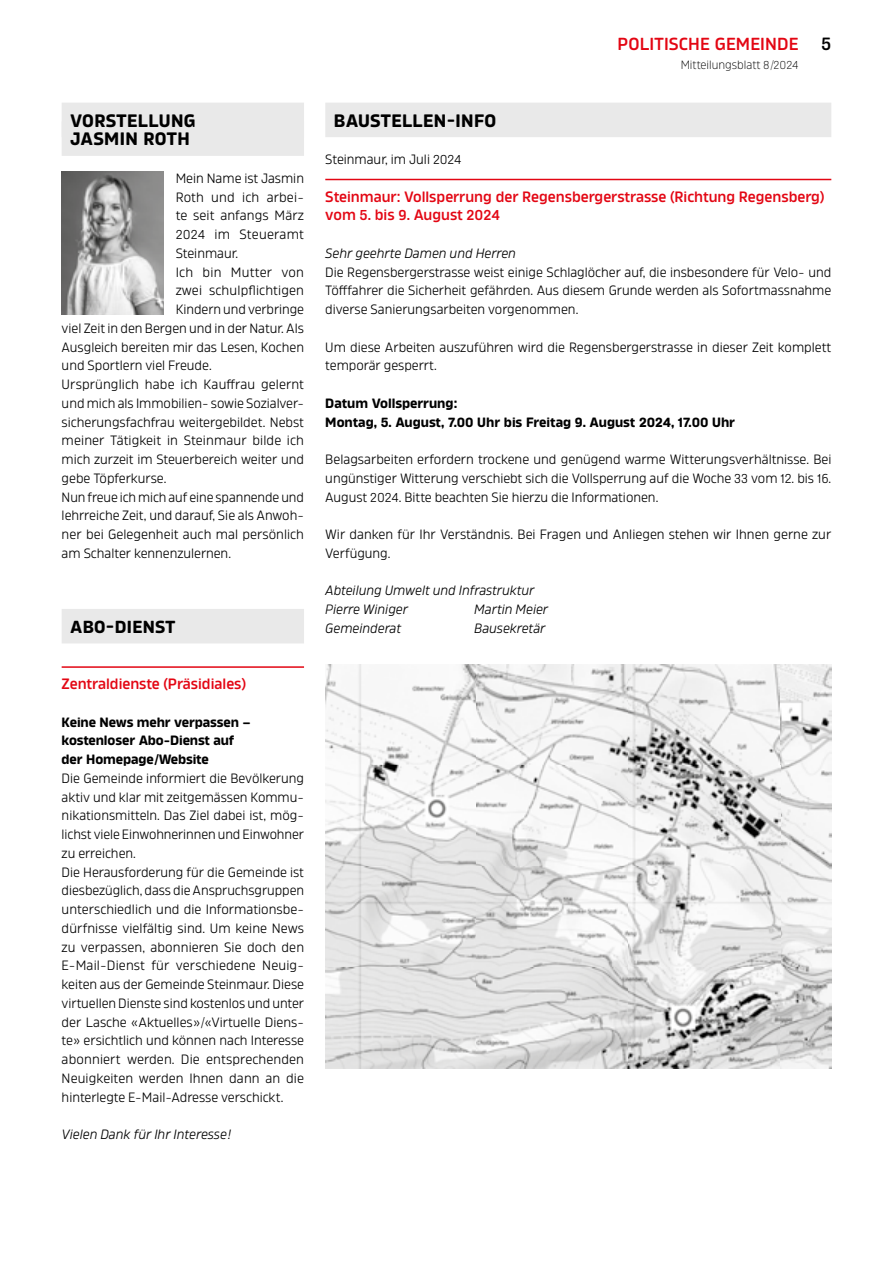
<style>
.page{position:relative;width:893px;height:1263px;background:#fff}
.page>*{position:absolute;margin:0;border:0;box-sizing:border-box;transform-origin:0 0}
.t1{font:700 18px/18.8px "Amfibia";letter-spacing:.015em;color:#000}
.t2{font:600 18px "Amfibia";color:#000}
.t3{font:600 17.4px "Amfibia";letter-spacing:.01em;color:#e30613}
.t4{font:700 17.4px "Amfibia";letter-spacing:.015em;color:#000}
.t5{font:600 15px/18.8px "Amfibia";color:#e30613}
.t6{font:13.5px/18.8px "Amfibia";color:#000}
.t7{font:700 13.5px/18.8px "Amfibia";letter-spacing:-.005em;color:#000}
.t8{font:italic 13.5px/18.8px "Amfibia";color:#000}
.t9{font:13.5px "Amfibia";letter-spacing:.02em;color:#000}
.t10{font:300 12px "Amfibia";color:#000}
.s1{font-size:13.05px}
.s2{font-size:18px}
.s3{font-size:11.7px}
.s4{font-size:14.55px}
</style>
<div class="page">
<div style="left:62px;top:103px;width:242px;height:34px;background:#e9e9e9"></div>
<div style="left:62px;top:121px;width:242px;height:35px;background:#e9e9e9"></div>
<div style="left:62px;top:609px;width:242px;height:34px;background:#e9e9e9"></div>
<hr style="left:62px;top:666px;width:242px;height:2px;background:#e30613">
<img style="left:62px;top:171px;width:102px;height:143px">
<div style="left:325px;top:103px;width:506px;height:34px;background:#e9e9e9"></div>
<hr style="left:325px;top:179px;width:506px;height:1px;background:#e30613">
<img style="left:325px;top:664px;width:506px;height:404px">
<h1 class="t1" style="left:70px;top:111px;width:127px">VORSTELLUNG<br>JASMIN ROTH</h1>
<p class="t6" style="left:176px;top:169px;width:130px">Mein Name ist Jasmin</p>
<p class="t6" style="left:176px;top:187px;width:130px">Roth und ich arbei-</p>
<p class="t6" style="left:176px;top:206px;width:130px">te seit anfangs März</p>
<p class="t9" style="left:176px;top:226px;width:130px"><span class="s1">2024</span> im Steueramt</p>
<p class="t6" style="left:176px;top:244px;width:64px">Steinmaur.</p>
<p class="t9" style="left:176px;top:264px;width:130px">Ich bin Mutter von</p>
<p class="t6" style="left:176px;top:281px;width:130px">zwei schulpflichtigen</p>
<p class="t6" style="left:176px;top:300px;width:130px">Kindern und verbringe</p>
<p class="t6" style="left:62px;top:319px;width:244px">viel Zeit in den Bergen und in der Natur. Als</p>
<p class="t6" style="left:62px;top:337px;width:244px">Ausgleich bereiten mir das Lesen, Kochen</p>
<p class="t6" style="left:62px;top:356px;width:152px">und Sportlern viel Freude.</p>
<p class="t6" style="left:62px;top:375px;width:244px">Ursprünglich habe ich Kauffrau gelernt</p>
<p class="t6" style="left:62px;top:394px;width:244px">und mich als Immobilien- sowie Sozialver-</p>
<p class="t6" style="left:62px;top:412px;width:244px">sicherungsfachfrau weitergebildet. Nebst</p>
<p class="t6" style="left:62px;top:431px;width:244px">meiner Tätigkeit in Steinmaur bilde ich</p>
<p class="t6" style="left:62px;top:450px;width:244px">mich zurzeit im Steuerbereich weiter und</p>
<p class="t6" style="left:62px;top:469px;width:106px">gebe Töpferkurse.</p>
<p class="t6" style="left:62px;top:487px;width:244px">Nun freue ich mich auf eine spannende und</p>
<p class="t6" style="left:62px;top:506px;width:244px">lehrreiche Zeit, und darauf, Sie als Anwoh-</p>
<p class="t6" style="left:62px;top:525px;width:244px">ner bei Gelegenheit auch mal persönlich</p>
<p class="t6" style="left:62px;top:544px;width:171px">am Schalter kennenzulernen.</p>
<p class="t4" style="left:70px;top:617px;width:107px">ABO<span class="s2">-</span>DIENST</p>
<p class="t5" style="left:62px;top:674px;width:186px">Zentraldienste (Präsidiales)</p>
<p class="t7" style="left:62px;top:712px;width:191px">Keine News mehr verpassen – kostenloser Abo-Dienst auf der Homepage/Website</p>
<p class="t6" style="left:62px;top:769px;width:244px">Die Gemeinde informiert die Bevölkerung aktiv und klar mit zeitgemässen Kommu&shy;nikationsmitteln. Das Ziel dabei ist, mög&shy;lichst viele Einwohnerinnen und Einwohner zu erreichen.<br>Die Herausforderung für die Gemeinde ist diesbezüglich, dass die Anspruchsgruppen unterschiedlich und die Informationsbe&shy;dürfnisse vielfältig sind. Um keine News zu verpassen, abonnieren Sie doch den E-Mail-Dienst für verschiedene Neuig&shy;keiten aus der Gemeinde Steinmaur. Diese virtuellen Dienste sind kostenlos und unter der Lasche «Aktuelles»/«Virtuelle Diens&shy;te» ersichtlich und können nach Interesse abonniert werden. Die entsprechenden Neuigkeiten werden Ihnen dann an die hinterlegte E-Mail-Adresse verschickt.</p>
<p class="t8" style="left:62px;top:1125px;width:171px">Vielen Dank für Ihr Interesse!</p>
<p class="t3" style="left:617px;top:33px;width:183px">POLITISCHE GEMEINDE</p>
<p class="t10" style="left:681px;top:58px;width:119px">Mitteilungsblatt <span class="s3">8</span>/<span class="s3">2024</span></p>
<h1 class="t2" style="left:821px;top:33px;width:12px">5</h1>
<h1 class="t1" style="left:334px;top:111px;width:164px">BAUSTELLEN-INFO</h1>
<p class="t6" style="left:325px;top:150px;width:138px">Steinmaur, im Juli <span class="s1">2024</span></p>
<p class="t5" style="left:325px;top:187px;width:501px">Steinmaur: Vollsperrung der Regensbergerstrasse (Richtung Regensberg) vom <span class="s4">5</span>. bis <span class="s4">9</span>. August <span class="s4">2024</span></p>
<p class="t8" style="left:325px;top:244px;width:192px">Sehr geehrte Damen und Herren</p>
<p class="t6" style="left:325px;top:262px;width:508px;text-align:justify">Die Regensbergerstrasse weist einige Schlaglöcher auf, die insbesondere für Velo- und Töfffahrer die Sicherheit gefährden. Aus diesem Grunde werden als Sofortmassnahme diverse Sanierungsarbeiten vorgenommen.</p>
<p class="t6" style="left:325px;top:337px;width:508px">Um diese Arbeiten auszuführen wird die Regensbergerstrasse in dieser Zeit komplett temporär gesperrt.</p>
<p class="t7" style="left:325px;top:394px;width:411px">Datum Vollsperrung:<br>Montag, 5. August, 7.00 Uhr bis Freitag 9. August 2024, 17.00 Uhr</p>
<p class="t6" style="left:325px;top:450px;width:508px;text-align:justify">Belagsarbeiten erfordern trockene und genügend warme Witterungsverhältnisse. Bei ungünstiger Witterung verschiebt sich die Vollsperrung auf die Woche <span class="s1">33</span> vom <span class="s1">12</span>. bis <span class="s1">16</span>.<br>August <span class="s1">2024</span>. Bitte beachten Sie hierzu die Informationen.</p>
<p class="t6" style="left:325px;top:525px;width:507px">Wir danken für Ihr Verständnis. Bei Fragen und Anliegen stehen wir Ihnen gerne zur<br>Verfügung.</p>
<p class="t8" style="left:325px;top:581px;width:211px">Abteilung Umwelt und Infrastruktur<br>Pierre Winiger</p>
<p class="t8" style="left:474px;top:600px;width:76px">Martin Meier</p>
<p class="t8" style="left:325px;top:619px;width:77px">Gemeinderat</p>
<p class="t8" style="left:474px;top:619px;width:73px">Bausekretär</p>
</div>
